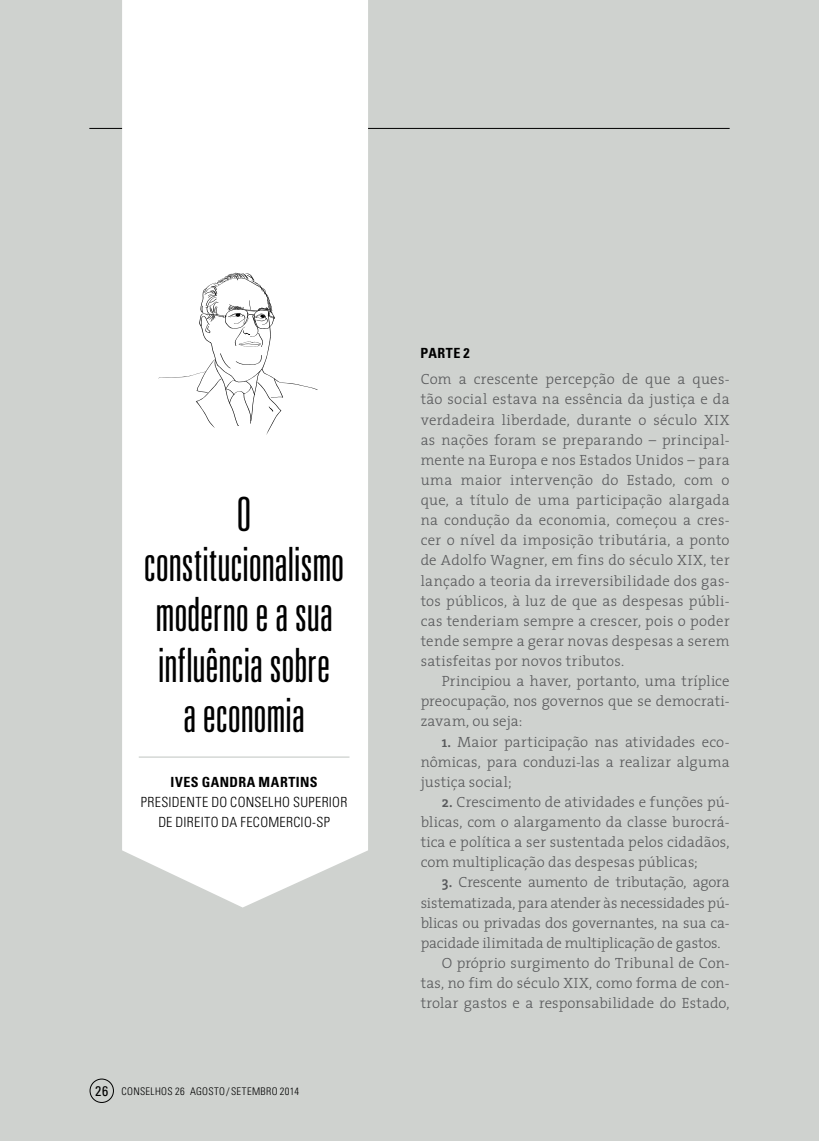
<style>
.page{position:relative;width:819px;height:1141px;background:#cfd2cf}
.page>*{position:absolute;margin:0;border:0;box-sizing:border-box;transform-origin:0 0}
.t1{font:300 ultra-condensed 47.25px/50.4px "Univers LT Std";letter-spacing:-.005em;color:#000;text-align:center}
.t2{font:300 14.88px/20.1px "The Serif";color:#58595b;text-align:justify}
.t3{font:300 condensed 14px/20.1px "Univers LT Std";letter-spacing:.02em;color:#000;text-align:center}
.t4{font:700 condensed 14px "Univers LT Std";letter-spacing:.04em;color:#000}
.t5{font:300 condensed 10.5px "Univers LT Std";letter-spacing:.03em;color:#000}
.s1{font-weight:400;font-size:14px}
.s2{font-weight:600}
</style>
<div class="page">
<hr style="left:89px;top:128px;width:640px;height:1px;background:#000">
<div style="left:90px;top:1079px;width:24px;height:24px;border:1px solid #000;border-radius:50%"></div>
<div style="left:122px;top:0;width:246px;height:907px;background:#fff"></div>
<hr style="left:139px;top:757px;width:210px;height:1px;background:#bfc4c0">
<svg style="left:158px;top:272px;width:160px;height:163px;background:#f5f5f5"></svg>
<h1 class="t1" style="left:144px;top:488px;width:202px">O constitucionalismo moderno e a sua influência sobre<br>a economia</h1>
<p class="t4" style="left:171px;top:773px;width:147px">IVES GANDRA MARTINS</p>
<p class="t3" style="left:141px;top:792px;width:208px">PRESIDENTE DO CONSELHO SUPERIOR<br>DE DIREITO DA FECOMERCIO-SP</p>
<p class="t5" style="left:95px;top:1085px;width:205px"><span class="s1">26</span> CONSELHOS 26 AGOSTO /SETEMBRO 2014</p>
<p class="t4" style="left:420px;top:344px;width:51px">PARTE 2</p>
<p class="t2" style="left:420px;top:369px;width:310px">Com a crescente percepção de que a ques&shy;tão social estava na essência da justiça e da verdadeira liberdade, durante o século XIX as nações foram se preparando – principal&shy;mente na Europa e nos Estados Unidos – para uma maior intervenção do Estado, com o que, a título de uma participação alargada na condução da economia, começou a cres&shy;cer o nível da imposição tributária, a ponto de Adolfo Wagner, em fins do século XIX, ter lançado a teoria da irreversibilidade dos gas&shy;tos públicos, à luz de que as despesas públi&shy;cas tenderiam sempre a crescer, pois o poder tende sempre a gerar novas despesas a serem satisfeitas por novos tributos.</p>
<p class="t2" style="left:420px;top:671px;width:310px;text-indent:21px">Principiou a haver, portanto, uma tríplice preocupação, nos governos que se democrati&shy;zavam, ou seja:</p>
<p class="t2" style="left:420px;top:731px;width:310px;text-indent:21px"><span class="s2">1.</span> Maior participação nas atividades eco&shy;nômicas, para conduzi-las a realizar alguma justiça social;</p>
<p class="t2" style="left:420px;top:791px;width:310px;text-indent:21px"><span class="s2">2.</span> Crescimento de atividades e funções pú&shy;blicas, com o alargamento da classe burocrá&shy;tica e política a ser sustentada pelos cidadãos, com multiplicação das despesas públicas;</p>
<p class="t2" style="left:441px;top:872px;width:289px"><span class="s2">3.</span> Crescente aumento de tributação, agora</p>
<p class="t2" style="left:420px;top:892px;width:310px">sistematizada, para atender às necessidades pú-</p>
<p class="t2" style="left:420px;top:912px;width:310px">blicas ou privadas dos governantes, na sua ca-</p>
<p class="t2" style="left:420px;top:932px;width:301px">pacidade ilimitada de multiplicação de gastos.</p>
<p class="t2" style="left:441px;top:952px;width:289px">O próprio surgimento do Tribunal de Con-</p>
<p class="t2" style="left:420px;top:972px;width:310px">tas, no fim do século XIX, como forma de con-</p>
<p class="t2" style="left:420px;top:993px;width:310px">trolar gastos e a responsabilidade do Estado,</p>
</div>
